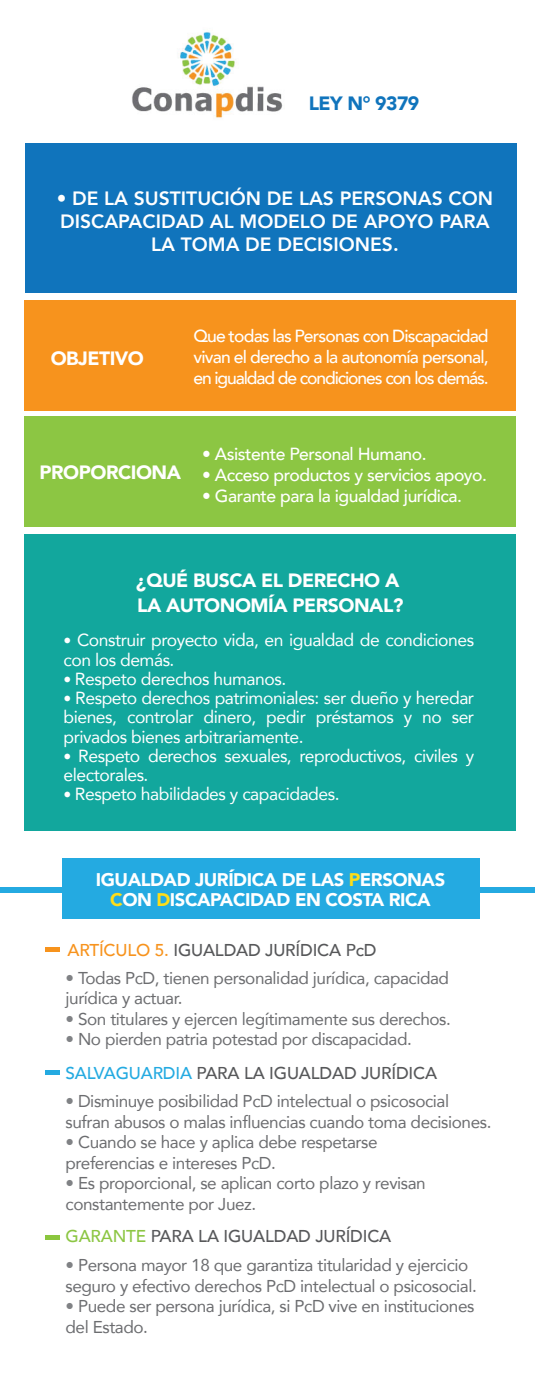
<style>
.page{position:relative;width:536px;height:1386px;background:#fff}
.page>*{position:absolute;margin:0;border:0;box-sizing:border-box;transform-origin:0 0}
.t1{font:800 19.25px/23.1px "Avenir";color:#fff;text-align:center}
.t2{font:900 19.25px/25.4px "Avenir";letter-spacing:-.025em;color:#fff}
.t3{font:900 19.25px "Avenir";letter-spacing:-.025em;color:#1074bc}
.t4{font:900 18.38px/19.9px "Avenir";letter-spacing:-.025em;color:#fff;text-align:center}
.t5{font:17.5px/19.2px "Avenir";letter-spacing:-.025em;color:#fff}
.t6{font:500 17.5px/21px "Avenir";letter-spacing:-.025em;color:#fff;text-align:justify}
.t7{font:17.15px/20.5px "Avenir";letter-spacing:-.025em;color:#6c6d70}
.t8{font:500 17.15px "Avenir";letter-spacing:-.01em;color:#57585a}
.s1{font-size:15.75px}
.s2{color:#ffdd17}
.s3{color:#f7931d}
.s4{color:#808285}
.s5{color:#24aae1}
.s6{color:#8cc643}
</style>
<div class="page">
<img style="left:132px;top:32px;width:151px;height:86px">
<div style="left:62px;top:858px;width:417px;height:61px;background:#24aae1"></div>
<div style="left:24px;top:300px;width:491px;height:110px;background:#f7931d"></div>
<div style="left:25px;top:143px;width:491px;height:149px;background:#1074bc"></div>
<div style="left:24px;top:416px;width:491px;height:111px;background:#8cc643"></div>
<div style="left:24px;top:534px;width:491px;height:297px;background:#12a79d"></div>
<hr style="left:45px;top:947px;width:15px;height:4px;background:#f7931d">
<div style="left:45px;top:1070px;width:15px;height:5px;background:#24aae1"></div>
<div style="left:0;top:887px;width:68px;height:6px;background:#24aae1"></div>
<div style="left:467px;top:887px;width:68px;height:6px;background:#24aae1"></div>
<div style="left:45px;top:1235px;width:15px;height:5px;background:#8bc63e"></div>
<p class="t3" style="left:308px;top:87px;width:112px">LEY N° 9379</p>
<p class="t1" style="left:57px;top:187px;width:437px">• DE LA SUSTITUCIÓN DE LAS PERSONAS CON<br>DISCAPACIDAD AL MODELO DE APOYO PARA<br>LA TOMA DE DECISIONES.</p>
<p class="t2" style="left:51px;top:345px;width:95px">OBJETIVO</p>
<p class="t6" style="left:193px;top:325px;width:297px">Que todas las Personas con Discapacidad vivan el derecho a la autonomía personal, en igualdad de condiciones con los demás.</p>
<p class="t2" style="left:40px;top:459px;width:143px">PROPORCIONA</p>
<p class="t6" style="left:202px;top:442px;width:226px">• Asistente Personal Humano.</p>
<p class="t6" style="left:202px;top:463px;width:286px">• Acceso productos y servicios apoyo.</p>
<p class="t6" style="left:202px;top:484px;width:261px">• Garante para la igualdad jurídica.</p>
<p class="t2" style="left:136px;top:567px;width:269px">¿QUÉ BUSCA EL DERECHO A<br>LA AUTONOMÍA PERSONAL?</p>
<p class="t5" style="left:63px;top:630px;width:412px"><span class="s1">•</span> Construir proyecto vida, en igualdad de condiciones con los demás.</p>
<p class="t5" style="left:63px;top:669px;width:224px"><span class="s1">•</span> Respeto derechos humanos.</p>
<p class="t5" style="left:63px;top:688px;width:412px;text-align:justify"><span class="s1">•</span> Respeto derechos patrimoniales: ser dueño y heredar bienes, controlar dinero, pedir préstamos y no ser privados bienes arbitrariamente.</p>
<p class="t5" style="left:63px;top:746px;width:412px"><span class="s1">•</span> Respeto derechos sexuales, reproductivos, civiles y electorales.</p>
<p class="t5" style="left:63px;top:784px;width:277px"><span class="s1">•</span> Respeto habilidades y capacidades.</p>
<p class="t4" style="left:96px;top:869px;width:351px">IGUALDAD JURÍDICA DE LAS <span class="s2">P</span>ERSONAS<br><span class="s2">C</span>ON <span class="s2">D</span>ISCAPACIDAD EN COSTA RICA</p>
<p class="t8" style="left:67px;top:936px;width:310px"><span class="s3">ARTÍCULO 5.</span> IGUALDAD JURÍDICA PcD</p>
<p class="t7" style="left:66px;top:967px;width:385px"><span class="s4">•</span> Todas PcD, tienen personalidad jurídica, capacidad jurídica y actuar.</p>
<p class="t7" style="left:66px;top:1008px;width:387px"><span class="s4">•</span> Son titulares y ejercen legítimamente sus derechos.</p>
<p class="t7" style="left:66px;top:1029px;width:348px"><span class="s4">•</span> No pierden patria potestad por discapacidad.</p>
<p class="t8" style="left:66px;top:1058px;width:373px"><span class="s5">SALVAGUARDIA</span> PARA LA IGUALDAD JURÍDICA</p>
<p class="t7" style="left:66px;top:1090px;width:427px"><span class="s4">•</span> Disminuye posibilidad PcD intelectual o psicosocial sufran abusos o malas influencias cuando toma decisiones.</p>
<p class="t7" style="left:66px;top:1131px;width:313px"><span class="s4">•</span> Cuando se hace y aplica debe respetarse preferencias e intereses PcD.</p>
<p class="t7" style="left:66px;top:1173px;width:361px"><span class="s4">•</span> Es proporcional, se aplican corto plazo y revisan constantemente por Juez.</p>
<p class="t8" style="left:66px;top:1221px;width:327px"><span class="s6">GARANTE</span> PARA LA IGUALDAD JURÍDICA</p>
<p class="t7" style="left:66px;top:1254px;width:412px"><span class="s4">•</span> Persona mayor 18 que garantiza titularidad y ejercicio seguro y efectivo derechos PcD intelectual o psicosocial.</p>
<p class="t7" style="left:66px;top:1295px;width:410px"><span class="s4">•</span> Puede ser persona jurídica, si PcD vive en instituciones del Estado.</p>
</div>
